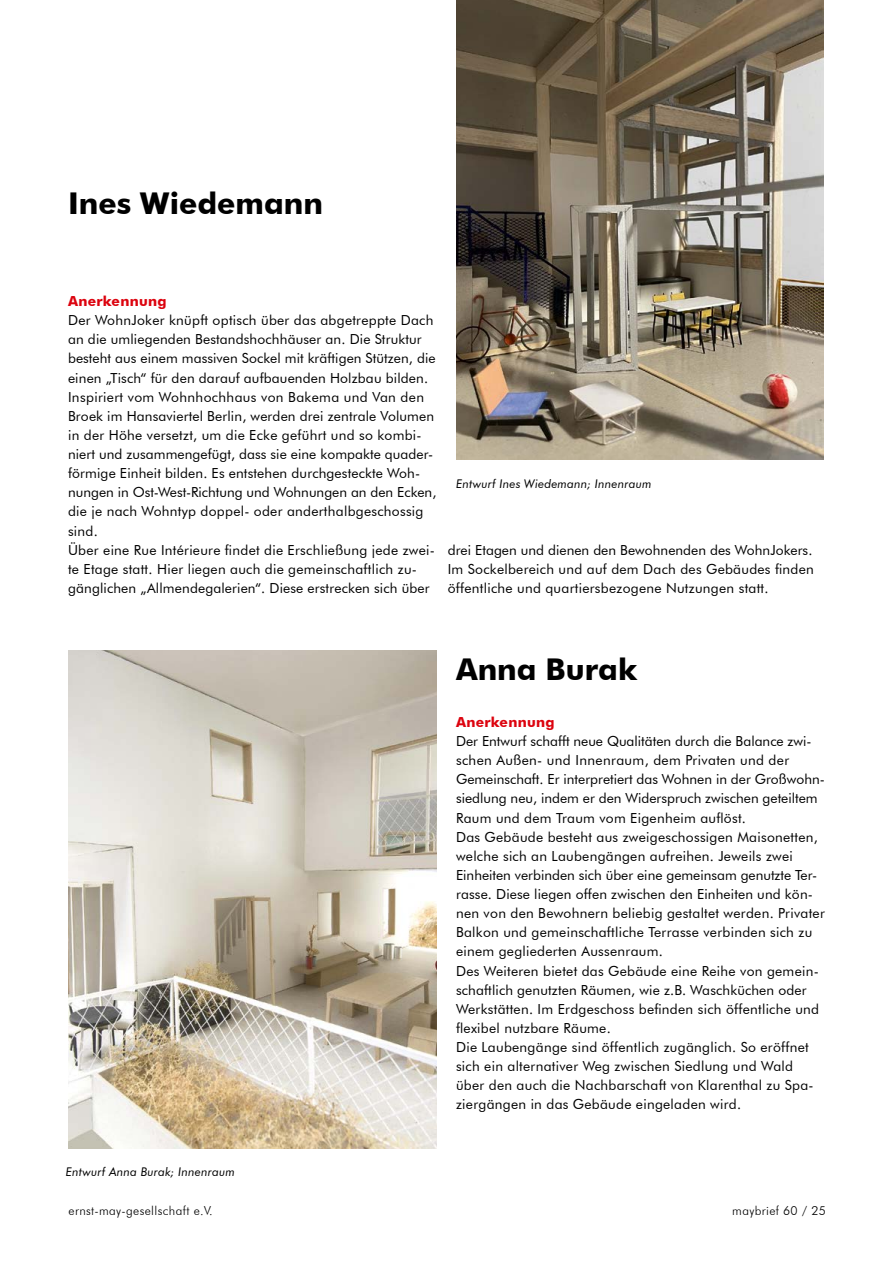
<style>
.page{position:relative;width:893px;height:1263px;background:#fff}
.page>*{position:absolute;margin:0;border:0;box-sizing:border-box;transform-origin:0 0}
.t1{font:700 30px "Futura BT";color:#000}
.t2{font:13.8px/19px "Futura BT";letter-spacing:.02em;color:#000}
.t3{font:700 13.8px "Futura BT";letter-spacing:.02em;color:#dc030e}
.t4{font:300 12.3px "Futura BT";letter-spacing:.03em;color:#000}
.t5{font:italic 12px "Futura BT";letter-spacing:.015em;color:#000}
</style>
<div class="page">
<img style="left:456px;top:0;width:368px;height:459px">
<img style="left:68px;top:651px;width:369px;height:497px">
<h1 class="t1" style="left:68px;top:185px;width:257px">Ines Wiedemann</h1>
<p class="t3" style="left:68px;top:293px;width:100px">Anerkennung</p>
<p class="t2" style="left:68px;top:311px;width:370px">Der WohnJoker knüpft optisch über das abgetreppte Dach an die umliegenden Bestandshochhäuser an. Die Struktur besteht aus einem massiven Sockel mit kräftigen Stützen, die einen „Tisch“ für den darauf aufbauenden Holzbau bilden.<br>Inspiriert vom Wohnhochhaus von Bakema und Van den Broek im Hansaviertel Berlin, werden drei zentrale Volumen in der Höhe versetzt, um die Ecke geführt und so kombi&shy;niert und zusammengefügt, dass sie eine kompakte quader&shy;förmige Einheit bilden. Es entstehen durchgesteckte Woh&shy;nungen in Ost-West-Richtung und Wohnungen an den Ecken, die je nach Wohntyp doppel- oder anderthalbgeschossig sind.<br>Über eine Rue Intérieure findet die Erschließung jede zwei&shy;te Etage statt. Hier liegen auch die gemeinschaftlich zu&shy;gänglichen „Allmendegalerien“. Diese erstrecken sich über</p>
<p class="t5" style="left:456px;top:476px;width:197px">Entwurf Ines Wiedemann; Innenraum</p>
<p class="t2" style="left:448px;top:540px;width:368px;text-align:justify">drei Etagen und dienen den Bewohnenden des WohnJokers.<br>Im Sockelbereich und auf dem Dach des Gebäudes finden öffentliche und quartiersbezogene Nutzungen statt.</p>
<p class="t5" style="left:66px;top:1165px;width:170px">Entwurf Anna Burak; Innenraum</p>
<h1 class="t1" style="left:456px;top:651px;width:183px">Anna Burak</h1>
<p class="t3" style="left:456px;top:714px;width:100px">Anerkennung</p>
<p class="t2" style="left:456px;top:731px;width:370px">Der Entwurf schafft neue Qualitäten durch die Balance zwi&shy;schen Außen- und Innenraum, dem Privaten und der Gemeinschaft. Er interpretiert das Wohnen in der Großwohn&shy;siedlung neu, indem er den Widerspruch zwischen geteiltem Raum und dem Traum vom Eigenheim auflöst.<br>Das Gebäude besteht aus zweigeschossigen Maisonetten, welche sich an Laubengängen aufreihen. Jeweils zwei Einheiten verbinden sich über eine gemeinsam genutzte Ter&shy;rasse. Diese liegen offen zwischen den Einheiten und kön&shy;nen von den Bewohnern beliebig gestaltet werden. Privater Balkon und gemeinschaftliche Terrasse verbinden sich zu einem gegliederten Aussenraum.<br>Des Weiteren bietet das Gebäude eine Reihe von gemein&shy;schaftlich genutzten Räumen, wie z.B. Waschküchen oder Werkstätten. Im Erdgeschoss befinden sich öffentliche und flexibel nutzbare Räume.<br>Die Laubengänge sind öffentlich zugänglich. So eröffnet sich ein alternativer Weg zwischen Siedlung und Wald über den auch die Nachbarschaft von Klarenthal zu Spa&shy;ziergängen in das Gebäude eingeladen wird.</p>
<p class="t4" style="left:69px;top:1203px;width:146px">ernst-may-gesellschaft e.V.</p>
<p class="t4" style="left:732px;top:1203px;width:95px">maybrief 60 / 25</p>
</div>
